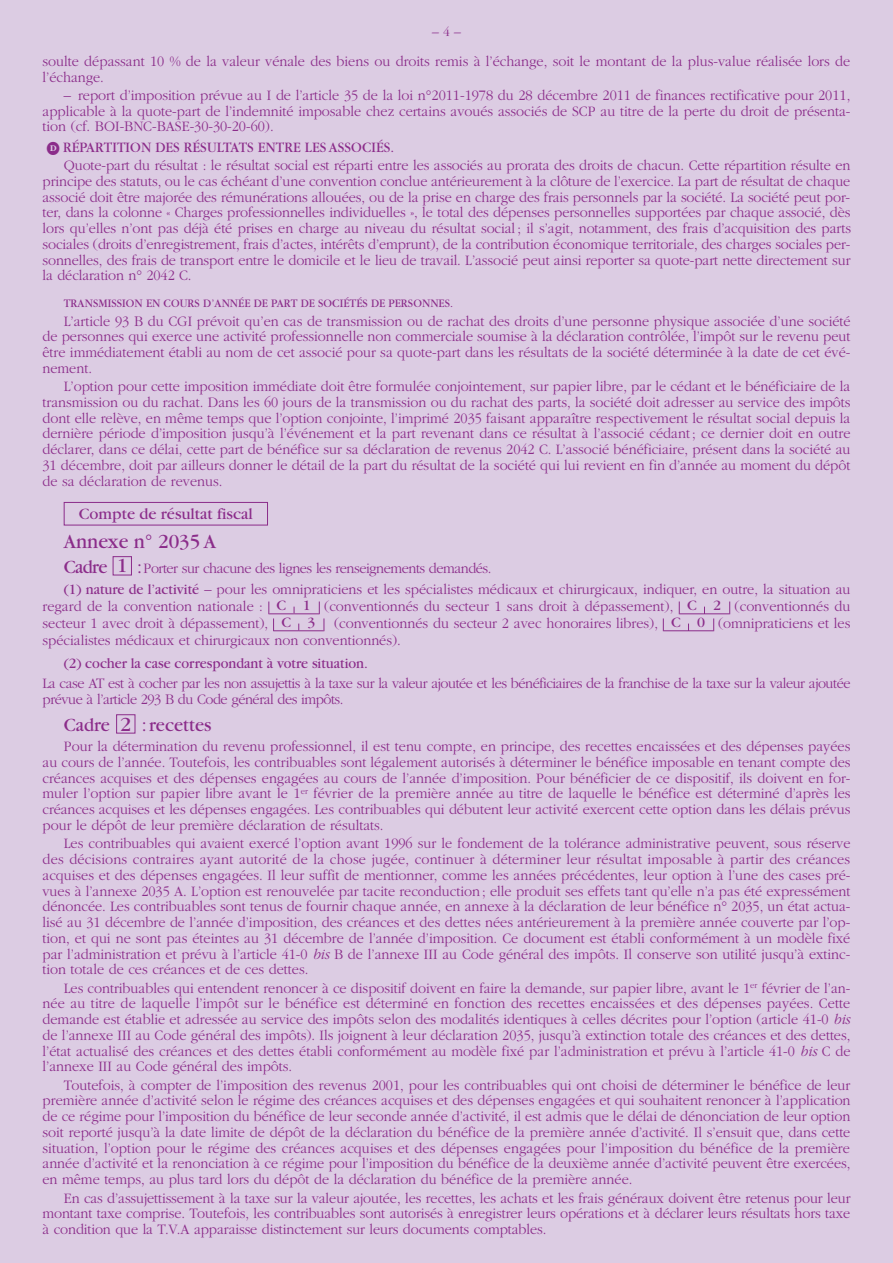
<style>
.page{position:relative;width:893px;height:1263px;background:#dccce3}
.page>*{position:absolute;margin:0;border:0;box-sizing:border-box;transform-origin:0 0}
.t1{font:21px "Garamond";color:#8b2c8a;scale:.95 1}
.t2{font:21px "Garamond";color:#8b2c8a}
.t3{font:19.5px "Garamond";color:#8b2c8a;scale:.95 1}
.t4{font:16.5px "Garamond";color:#8b2c8a}
.t5{font:300 15px/15.8px "Garamond";color:#8b2c8a;text-align:justify;scale:.95 1}
.t6{font:300 15px/15.8px "Garamond";letter-spacing:-.03em;color:#8b2c8a;scale:.95 1}
.t7{font:15px "Garamond";color:#8b2c8a;scale:.95 1}
.t8{font:15px/17px "Garamond";color:#8b2c8a;text-align:center}
.t9{font:300 13.5px "Garamond";color:#8b2c8a}
.t10{font:12px "Garamond";letter-spacing:.01em;color:#8b2c8a;scale:.95 1}
.s1{font-weight:700;font-size:9px;color:#dccce3}
.s2{font-weight:400}
.s3{font-size:21px}
.s4{font-weight:400;font-size:19.5px}
.s5{font-style:italic}
</style>
<div class="page">
<div style="left:64px;top:502px;width:204px;height:23px;border:1px solid #8b2c8a"></div>
<div style="left:113px;top:556px;width:19px;height:19px;border:1px solid #8b2c8a"></div>
<svg style="left:268px;top:601px;width:57px;height:30px"></svg>
<svg style="left:663px;top:601px;width:67px;height:30px"></svg>
<div style="left:116px;top:714px;width:19px;height:19px;border:1px solid #8b2c8a"></div>
<p class="t9" style="left:432px;top:24px;width:30px">– 4 –</p>
<p class="t5" style="left:43px;top:53px;width:852px">soulte dépassant 10 % de la valeur vénale des biens ou droits remis à l’échange, soit le montant de la plus-value réalisée lors de l’échange.</p>
<p class="t5" style="left:43px;top:87px;width:852px;text-indent:21px">– report d’imposition prévue au I de l’article 35 de la loi n°2011-1978 du 28 décembre 2011 de finances rectificative pour 2011, applicable à la quote-part de l’indemnité imposable chez certains avoués associés de SCP au titre de la perte du droit de présenta&shy;tion (cf. BOI-BNC-BASE-30-30-20-60).</p>
<p class="t5" style="left:64px;top:138px;width:830px;line-height:18.3px;text-indent:-14px"><span class="s1">D</span> <span class="s2">RÉPARTITION DES RÉSULTATS ENTRE LES ASSOCIÉS.<br></span>Quote-part du résultat : le résultat social est réparti entre les associés au prorata des droits de chacun. Cette répartition résulte en</p>
<p class="t5" style="left:43px;top:173px;width:853px">principe des statuts, ou le cas échéant d’une convention conclue antérieurement à la clôture de l’exercice. La part de résultat de chaque associé doit être majorée des rémunérations allouées, ou de la prise en charge des frais personnels par la société. La société peut por&shy;ter, dans la colonne « Charges professionnelles individuelles », le total des dépenses personnelles supportées par chaque associé, dès lors qu’elles n’ont pas déjà été prises en charge au niveau du résultat social; il s’agit, notamment, des frais d’acquisition des parts sociales (droits d’enregistrement, frais d’actes, intérêts d’emprunt), de la contribution économique territoriale, des charges sociales per&shy;sonnelles, des frais de transport entre le domicile et le lieu de travail. L’associé peut ainsi reporter sa quote-part nette directement sur la déclaration n° 2042 C.</p>
<p class="t10" style="left:64px;top:299px;width:411px">TRANSMISSION EN COURS D’ANNÉE DE PART DE SOCIÉTÉS DE PERSONNES.</p>
<p class="t5" style="left:43px;top:313px;width:852px;text-indent:21px">L’article 93 B du CGI prévoit qu’en cas de transmission ou de rachat des droits d’une personne physique associée d’une société de personnes qui exerce une activité professionnelle non commerciale soumise à la déclaration contrôlée, l’impôt sur le revenu peut être immédiatement établi au nom de cet associé pour sa quote-part dans les résultats de la société déterminée à la date de cet évé&shy;nement.</p>
<p class="t5" style="left:43px;top:378px;width:852px;text-indent:21px">L’option pour cette imposition immédiate doit être formulée conjointement, sur papier libre, par le cédant et le bénéficiaire de la transmission ou du rachat. Dans les 60 jours de la transmission ou du rachat des parts, la société doit adresser au service des impôts dont elle relève, en même temps que l’option conjointe, l’imprimé 2035 faisant apparaître respectivement le résultat social depuis la dernière période d’imposition jusqu’à l’événement et la part revenant dans ce résultat à l’associé cédant; ce dernier doit en outre déclarer, dans ce délai, cette part de bénéfice sur sa déclaration de revenus 2042 C. L’associé bénéficiaire, présent dans la société au 31 décembre, doit par ailleurs donner le détail de la part du résultat de la société qui lui revient en fin d’année au moment du dépôt de sa déclaration de revenus.</p>
<p class="t4" style="left:79px;top:508px;width:175px">Compte de résultat fiscal</p>
<h2 class="t3" style="left:64px;top:560px;width:69px">Cadre <span class="s3">1</span></h2>
<h1 class="t1" style="left:64px;top:534px;width:162px">Annexe n° 2035 A</h1>
<p class="t5" style="left:64px;top:557px;width:830px;line-height:21.6px;text-indent:73px"><span class="s4">:</span> Porter sur chacune des lignes les renseignements demandés.<br><span class="s2">(1) nature de l’activité</span> – pour les omnipraticiens et les spécialistes médicaux et chirurgicaux, indiquer, en outre, la situation au</p>
<p class="t5" style="left:43px;top:598px;width:234px">regard de la convention nationale :</p>
<p class="t5" style="left:324px;top:598px;width:369px">(conventionnés du secteur 1 sans droit à dépassement),</p>
<p class="t5" style="left:735px;top:598px;width:123px">(conventionnés du</p>
<p class="t5" style="left:43px;top:615px;width:239px">secteur 1 avec droit à dépassement),</p>
<p class="t5" style="left:334px;top:615px;width:343px">(conventionnés du secteur 2 avec honoraires libres),</p>
<p class="t5" style="left:718px;top:615px;width:141px">(omnipraticiens et les</p>
<p class="t5" style="left:43px;top:632px;width:379px">spécialistes médicaux et chirurgicaux non conventionnés).</p>
<p class="t7" style="left:64px;top:658px;width:322px">(2) cocher la case correspondant à votre situation.</p>
<p class="t6" style="left:43px;top:675px;width:852px">La case AT est à cocher par les non assujettis à la taxe sur la valeur ajoutée et les bénéficiaires de la franchise de la taxe sur la valeur ajoutée prévue à l’article 293 B du Code général des impôts.</p>
<h2 class="t3" style="left:64px;top:718px;width:50px">Cadre</h2>
<h2 class="t3" style="left:142px;top:718px;width:75px">: recettes</h2>
<p class="t5" style="left:43px;top:738px;width:852px;text-indent:21px">Pour la détermination du revenu professionnel, il est tenu compte, en principe, des recettes encaissées et des dépenses payées au cours de l’année. Toutefois, les contribuables sont légalement autorisés à déterminer le bénéfice imposable en tenant compte des créances acquises et des dépenses engagées au cours de l’année d’imposition. Pour bénéficier de ce dispositif, ils doivent en for&shy;muler l’option sur papier libre avant le 1<sup>er</sup> février de la première année au titre de laquelle le bénéfice est déterminé d’après les créances acquises et les dépenses engagées. Les contribuables qui débutent leur activité exercent cette option dans les délais prévus pour le dépôt de leur première déclaration de résultats.</p>
<p class="t5" style="left:43px;top:835px;width:852px;text-indent:21px">Les contribuables qui avaient exercé l’option avant 1996 sur le fondement de la tolérance administrative peuvent, sous réserve des décisions contraires ayant autorité de la chose jugée, continuer à déterminer leur résultat imposable à partir des créances acquises et des dépenses engagées. Il leur suffit de mentionner, comme les années précédentes, leur option à l’une des cases pré&shy;vues à l’annexe 2035 A. L’option est renouvelée par tacite reconduction; elle produit ses effets tant qu’elle n’a pas été expressément dénoncée. Les contribuables sont tenus de fournir chaque année, en annexe à la déclaration de leur bénéfice n° 2035, un état actua&shy;lisé au 31 décembre de l’année d’imposition, des créances et des dettes nées antérieurement à la première année couverte par l’op&shy;tion, et qui ne sont pas éteintes au 31 décembre de l’année d’imposition. Ce document est établi conformément à un modèle fixé par l’administration et prévu à l’article 41-0 <span class="s5">bis</span> B de l’annexe III au Code général des impôts. Il conserve son utilité jusqu’à extinc&shy;tion totale de ces créances et de ces dettes.</p>
<p class="t5" style="left:43px;top:979px;width:852px;text-indent:21px">Les contribuables qui entendent renoncer à ce dispositif doivent en faire la demande, sur papier libre, avant le 1<sup>er</sup> février de l’an&shy;née au titre de laquelle l’impôt sur le bénéfice est déterminé en fonction des recettes encaissées et des dépenses payées. Cette demande est établie et adressée au service des impôts selon des modalités identiques à celles décrites pour l’option (article 41-0 <span class="s5">bis </span>de l’annexe III au Code général des impôts). Ils joignent à leur déclaration 2035, jusqu’à extinction totale des créances et des dettes, l’état actualisé des créances et des dettes établi conformément au modèle fixé par l’administration et prévu à l’article 41-0 <span class="s5">bis</span> C de l’annexe III au Code général des impôts.</p>
<p class="t5" style="left:43px;top:1077px;width:852px;text-indent:21px">Toutefois, à compter de l’imposition des revenus 2001, pour les contribuables qui ont choisi de déterminer le bénéfice de leur première année d’activité selon le régime des créances acquises et des dépenses engagées et qui souhaitent renoncer à l’application de ce régime pour l’imposition du bénéfice de leur seconde année d’activité, il est admis que le délai de dénonciation de leur option soit reporté jusqu’à la date limite de dépôt de la déclaration du bénéfice de la première année d’activité. Il s’ensuit que, dans cette situation, l’option pour le régime des créances acquises et des dépenses engagées pour l’imposition du bénéfice de la première année d’activité et la renonciation à ce régime pour l’imposition du bénéfice de la deuxième année d’activité peuvent être exercées, en même temps, au plus tard lors du dépôt de la déclaration du bénéfice de la première année.</p>
<p class="t5" style="left:43px;top:1189px;width:852px;text-indent:21px">En cas d’assujettissement à la taxe sur la valeur ajoutée, les recettes, les achats et les frais généraux doivent être retenus pour leur montant taxe comprise. Toutefois, les contribuables sont autorisés à enregistrer leurs opérations et à déclarer leurs résultats hors taxe à condition que la T.V.A apparaisse distinctement sur leurs documents comptables.</p>
<p class="t8" style="left:277px;top:599px;width:40px">C 1<br>C 3</p>
<p class="t8" style="left:671px;top:599px;width:52px;text-align:left;text-indent:16px">C 2<br>C 0</p>
<h1 class="t2" style="left:120px;top:717px;width:13px">2</h1>
</div>
